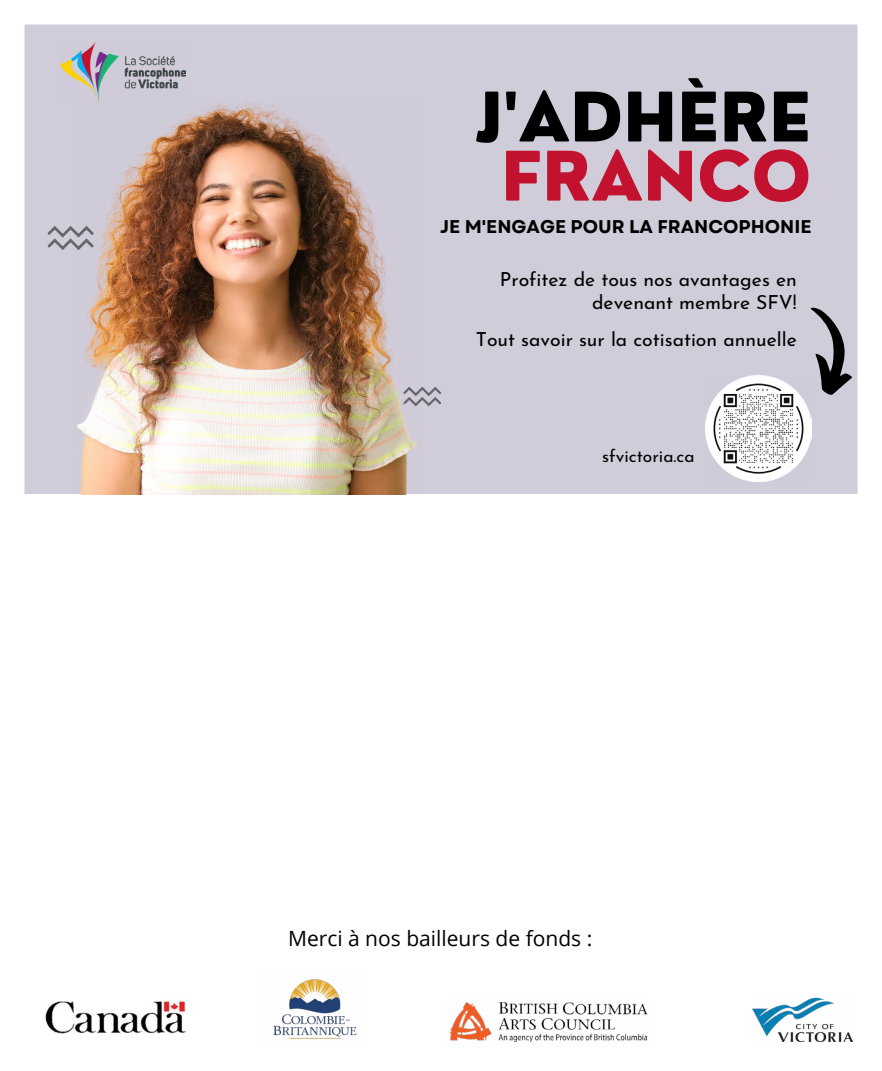
<style>
.page{position:relative;width:882px;height:1071px;background:#fff}
.page>*{position:absolute;margin:0;border:0;box-sizing:border-box;transform-origin:0 0}
.t1{font:800 66.5px "Nourd";color:#000}
.t2{font:800 66.5px "Nourd";color:#c31230}
.t3{font:21px "Open Sans";color:#000}
.t4{font:19.43px/22.6px "Josefin Sans";color:#000;text-align:right}
.t5{font:700 18.38px "Garet";color:#000}
.t6{font:17.32px "Josefin Sans";color:#000}
</style>
<div class="page">
<div style="left:24px;top:25px;width:834px;height:469px;background:#d0ccd9"></div>
<img style="left:61px;top:42px;width:125px;height:59px">
<svg style="left:420px;top:387px;width:21px;height:19px"></svg>
<img style="left:77px;top:101px;width:343px;height:393px">
<img style="left:705px;top:376px;width:106px;height:106px">
<svg style="left:811px;top:307px;width:41px;height:88px"></svg>
<svg style="left:48px;top:226px;width:46px;height:24px"></svg>
<img style="left:273px;top:979px;width:84px;height:60px">
<img style="left:45px;top:1000px;width:141px;height:34px">
<img style="left:752px;top:997px;width:101px;height:44px">
<img style="left:449px;top:1002px;width:199px;height:40px">
<h1 class="t1" style="left:475px;top:78px;width:338px">J'ADHÈRE</h1>
<h1 class="t2" style="left:501px;top:137px;width:312px">FRANCO</h1>
<p class="t5" style="left:440px;top:215px;width:373px">JE M'ENGAGE POUR LA FRANCOPHONIE</p>
<p class="t4" style="left:500px;top:266px;width:298px">Profitez de tous nos avantages en devenant membre SFV!</p>
<p class="t4" style="left:476px;top:325px;width:323px">Tout savoir sur la cotisation annuelle</p>
<p class="t6" style="left:602px;top:441px;width:94px">sfvictoria.ca</p>
<p class="t3" style="left:288px;top:924px;width:306px">Merci à nos bailleurs de fonds :</p>
</div>
